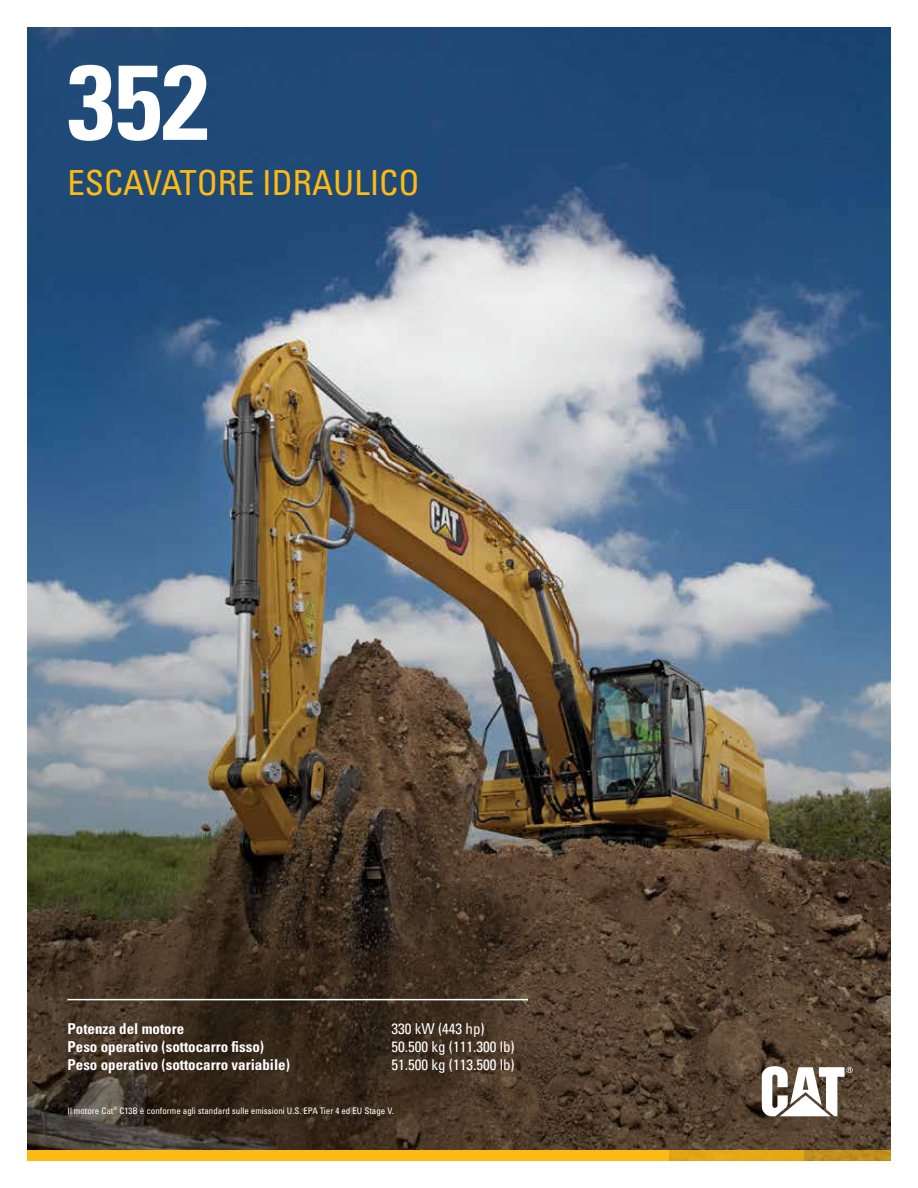
<style>
.page{position:relative;width:918px;height:1188px;background:#fff}
.page>*{position:absolute;margin:0;border:0;box-sizing:border-box;transform-origin:0 0}
.t1{font:700 condensed 106.2px "Univers LT Std";color:#fff}
.t2{font:condensed 34.5px "Univers LT Std";color:#fdba12}
.t3{font:700 condensed 15px "Univers LT Std";color:#fff}
.t4{font:condensed 15px "Univers LT Std";color:#fff}
.t5{font:condensed 9px "Univers LT Std";color:#fff}
</style>
<div class="page">
<img style="left:27px;top:27px;width:864px;height:1124px">
<div style="left:27px;top:1151px;width:641px;height:10px;background:#fdba12"></div>
<div style="left:667px;top:1151px;width:137px;height:10px;background:#e3a817"></div>
<div style="left:804px;top:1151px;width:87px;height:10px;background:#c18f1c"></div>
<svg style="left:762px;top:1066px;width:91px;height:50px"></svg>
<hr style="left:68px;top:999px;width:460px;height:1px;background:#fff">
<h1 class="t1" style="left:68px;top:37px;width:143px">352</h1>
<h2 class="t2" style="left:68px;top:160px;width:354px">ESCAVATORE IDRAULICO</h2>
<p class="t3" style="left:68px;top:1019px;width:118px">Potenza del motore</p>
<p class="t4" style="left:392px;top:1019px;width:95px">330 kW (443 hp)</p>
<p class="t3" style="left:67px;top:1037px;width:198px">Peso operativo (sottocarro fisso)</p>
<p class="t4" style="left:392px;top:1037px;width:125px">50.500 kg (111.300 lb)</p>
<p class="t3" style="left:67px;top:1055px;width:224px">Peso operativo (sottocarro variabile)</p>
<p class="t4" style="left:392px;top:1055px;width:125px">51.500 kg (113.500 lb)</p>
<p class="t5" style="left:68px;top:1105px;width:328px">Il motore Cat<sup>®</sup> C13B è conforme agli standard sulle emissioni U.S. EPA Tier 4 ed EU Stage V.</p>
</div>
